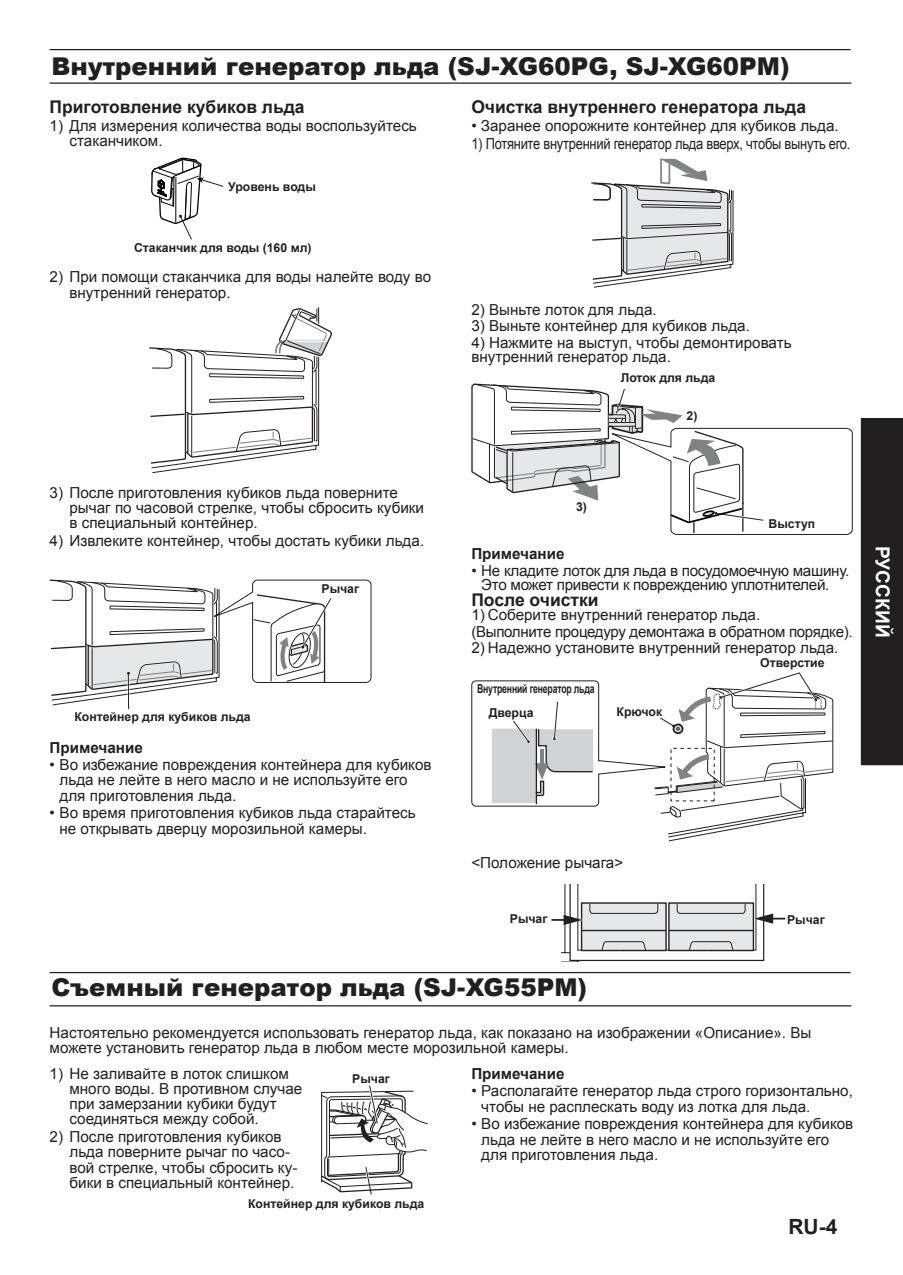
<style>
.page{position:relative;width:903px;height:1275px;background:#fff}
.page>*{position:absolute;margin:0;border:0;box-sizing:border-box;transform-origin:0 0}
.t1{font:900 24.5px "Arial";color:#231f20}
.t2{font:700 21px "Arial";color:#231f20}
.t3{font:700 19.25px "Arial";color:#fff}
.t4{font:700 17.5px "Arial";color:#231f20}
.t5{font:15.22px/15.2px "Arial";color:#231f20}
.t6{font:15.22px/14px "Arial";letter-spacing:-.02em;color:#231f20}
.t7{font:15.22px "Arial";letter-spacing:-.02em;color:#231f20;scale:.85 1}
.t8{font:700 15.22px "Arial";color:#231f20}
.t9{font:700 12.25px "Arial";color:#231f20}
.t10{font:700 12.25px/23.6px "Arial";letter-spacing:-.02em;color:#231f20;scale:.71 1}
</style>
<div class="page">
<div style="left:861px;top:418px;width:42px;height:347px;background:#231f20"></div>
<hr style="left:50px;top:49px;width:801px;height:1px;background:#231f20">
<hr style="left:50px;top:82px;width:801px;height:2px;background:#231f20">
<svg style="left:151px;top:157px;width:73px;height:83px"></svg>
<svg style="left:149px;top:307px;width:183px;height:166px"></svg>
<hr style="left:128px;top:673px;width:1px;height:36px;background:#231f20">
<svg style="left:50px;top:579px;width:321px;height:127px"></svg>
<div style="left:293px;top:583px;width:66px;height:14px;background:#fff"></div>
<svg style="left:591px;top:158px;width:142px;height:130px"></svg>
<svg style="left:471px;top:384px;width:382px;height:151px"></svg>
<div style="left:621px;top:371px;width:183px;height:18px;background:#fff"></div>
<div style="left:769px;top:518px;width:79px;height:12px;background:#fff"></div>
<div style="left:686px;top:410px;width:11px;height:12px;background:#fff"></div>
<div style="left:576px;top:500px;width:11px;height:12px;background:#fff"></div>
<svg style="left:471px;top:672px;width:362px;height:169px"></svg>
<div style="left:605px;top:705px;width:68px;height:13px;background:#fff"></div>
<div style="left:476px;top:683px;width:119px;height:12px;background:#fff"></div>
<div style="left:489px;top:706px;width:60px;height:15px;background:#fff"></div>
<svg style="left:551px;top:884px;width:234px;height:78px"></svg>
<hr style="left:50px;top:972px;width:801px;height:1px;background:#231f20">
<hr style="left:50px;top:1005px;width:801px;height:1px;background:#231f20">
<svg style="left:321px;top:1085px;width:107px;height:110px"></svg>
<h1 class="t1" style="left:51px;top:48px;width:740px">Внутренний генератор льда (SJ-XG60PG, SJ-XG60PM)</h1>
<p class="t4" style="left:50px;top:95px;width:257px">Приготовление кубиков льда</p>
<p class="t5" style="left:69px;top:118px;width:349px;text-indent:-20px">1) Для измерения количества воды воспользуйтесь стаканчиком.</p>
<p class="t9" style="left:228px;top:178px;width:89px">Уровень воды</p>
<p class="t4" style="left:471px;top:95px;width:336px">Очистка внутреннего генератора льда</p>
<p class="t5" style="left:471px;top:118px;width:369px">• Заранее опорожните контейнер для кубиков льда.</p>
<p class="t7" style="left:471px;top:133px;width:447px">1) Потяните внутренний генератор льда вверх, чтобы вынуть его.</p>
<p class="t9" style="left:134px;top:239px;width:179px">Стаканчик для воды (160 мл)</p>
<p class="t5" style="left:69px;top:270px;width:363px;text-indent:-20px">2) При помощи стаканчика для воды налейте воду во внутренний генератор.</p>
<p class="t5" style="left:471px;top:302px;width:187px">2) Выньте лоток для льда.</p>
<p class="t5" style="left:471px;top:318px;width:280px">3) Выньте контейнер для кубиков льда.</p>
<p class="t5" style="left:471px;top:335px;width:322px;line-height:14px">4) Нажмите на выступ, чтобы демонтировать внутренний генератор льда.</p>
<p class="t9" style="left:621px;top:369px;width:96px">Лоток для льда</p>
<p class="t9" style="left:686px;top:408px;width:12px">2)</p>
<p class="t5" style="left:69px;top:485px;width:356px;text-indent:-20px">3) После приготовления кубиков льда поверните рычаг по часовой стрелке, чтобы сбросить кубики в специальный контейнер.</p>
<p class="t5" style="left:50px;top:533px;width:376px">4) Извлеките контейнер, чтобы достать кубики льда.</p>
<p class="t9" style="left:74px;top:708px;width:178px">Контейнер для кубиков льда</p>
<p class="t9" style="left:321px;top:581px;width:39px">Рычаг</p>
<p class="t8" style="left:50px;top:737px;width:95px">Примечание</p>
<p class="t5" style="left:60px;top:757px;width:374px;text-indent:-10px">• Во избежание повреждения контейнера для кубиков льда не лейте в него масло и не используйте его для приготовления льда.</p>
<p class="t5" style="left:60px;top:806px;width:358px;text-indent:-10px">• Во время приготовления кубиков льда старайтесь не открывать дверцу морозильной камеры.</p>
<p class="t9" style="left:576px;top:498px;width:12px">3)</p>
<p class="t9" style="left:769px;top:516px;width:48px">Выступ</p>
<p class="t8" style="left:471px;top:544px;width:95px">Примечание</p>
<p class="t6" style="left:481px;top:564px;width:370px;text-indent:-10px">• Не кладите лоток для льда в посудомоечную машину.<br>Это может привести к повреждению уплотнителей.</p>
<p class="t4" style="left:471px;top:588px;width:129px">После очистки</p>
<p class="t6" style="left:471px;top:607px;width:383px;line-height:16.4px">1) Соберите внутренний генератор льда.<br>(Выполните процедуру демонтажа в обратном порядке).</p>
<p class="t5" style="left:471px;top:641px;width:369px">2) Надежно установите внутренний генератор льда.</p>
<p class="t9" style="left:760px;top:655px;width:66px">Отверстие</p>
<p class="t9" style="left:616px;top:703px;width:47px">Крючок</p>
<p class="t10" style="left:489px;top:678px;width:151px;text-indent:-12px">Внутренний генератор льда<br>Дверца</p>
<p class="t5" style="left:471px;top:855px;width:153px">&lt;Положение рычага&gt;</p>
<p class="t9" style="left:510px;top:911px;width:39px">Рычаг</p>
<p class="t9" style="left:787px;top:911px;width:39px">Рычаг</p>
<h1 class="t1" style="left:51px;top:969px;width:537px">Съемный генератор льда (SJ-XG55PM)</h1>
<p class="t5" style="left:50px;top:1025px;width:763px">Настоятельно рекомендуется использовать генератор льда, как показано на изображении «Описание». Вы можете установить генератор льда в любом месте морозильной камеры.</p>
<p class="t5" style="left:69px;top:1066px;width:234px;text-indent:-20px">1) Не заливайте в лоток слишком много воды. В противном случае при замерзании кубики будут соединяться между собой.</p>
<p class="t5" style="left:69px;top:1129px;width:229px;text-indent:-20px">2) После приготовления кубиков льда поверните рычаг по часо&shy;вой стрелке, чтобы сбросить ку&shy;бики в специальный контейнер.</p>
<p class="t8" style="left:471px;top:1063px;width:95px">Примечание</p>
<p class="t5" style="left:481px;top:1084px;width:373px;text-indent:-10px">• Располагайте генератор льда строго горизонтально, чтобы не расплескать воду из лотка для льда.</p>
<p class="t5" style="left:481px;top:1116px;width:374px;text-indent:-10px">• Во избежание повреждения контейнера для кубиков льда не лейте в него масло и не используйте его для приготовления льда.</p>
<p class="t9" style="left:352px;top:1071px;width:39px">Рычаг</p>
<p class="t9" style="left:248px;top:1195px;width:178px">Контейнер для кубиков льда</p>
<h2 class="t2" style="left:788px;top:1213px;width:50px">RU-4</h2>
<p class="t3" style="left:895px;top:546px;width:93px;rotate:90deg">РУССКИЙ</p>
</div>
